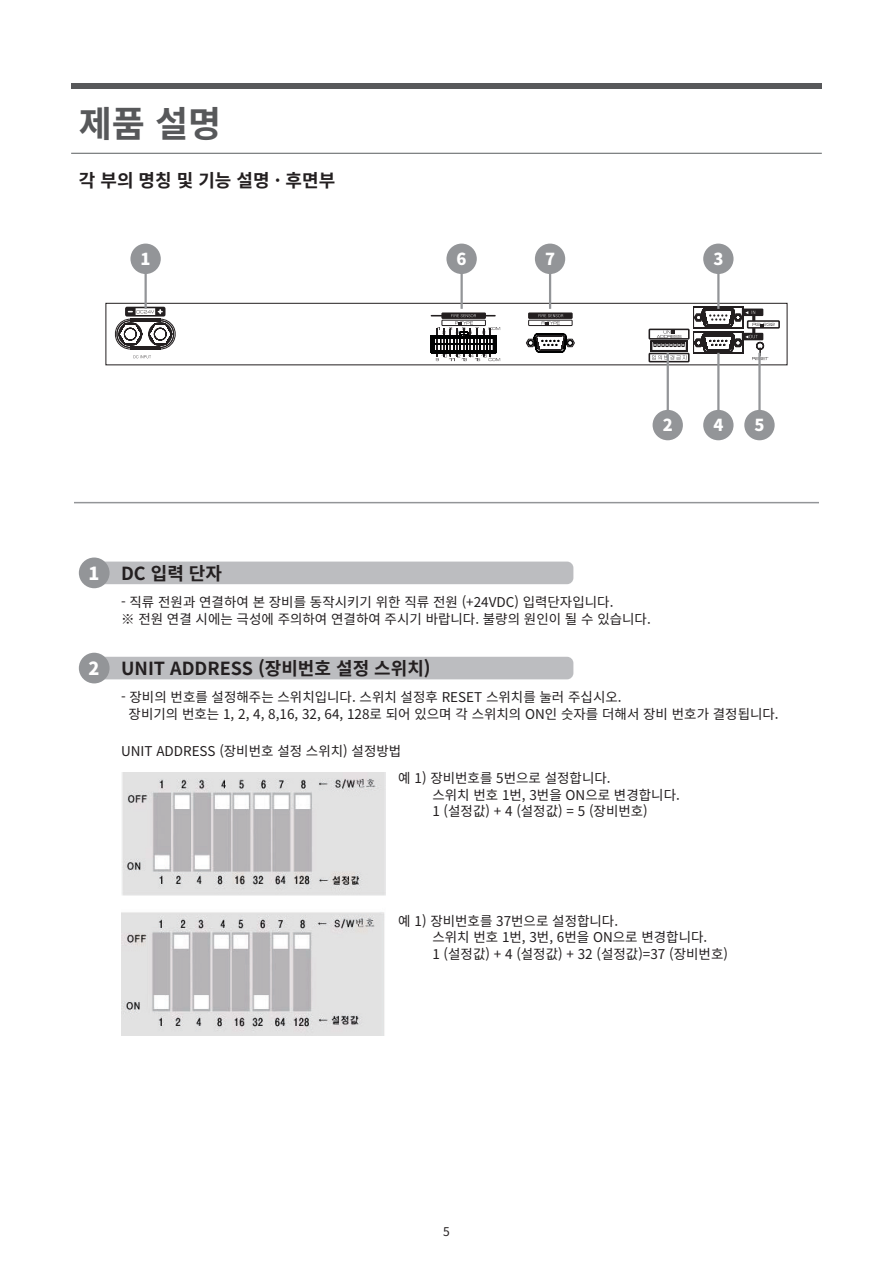
<style>
.page{position:relative;width:893px;height:1263px;background:#fff}
.page>*{position:absolute;margin:0;border:0;box-sizing:border-box;transform-origin:0 0}
.t1{font:700 36px "Noto Sans CJ Kkr";color:#57585a}
.t2{font:700 18px "Noto Sans CJ Kkr";color:#231f20}
.t3{font:900 18px "Noto Sans CJ Kkr";color:#fff}
.t4{font:900 16.5px "Noto Sans CJ Kkr";color:#fff}
.t5{font:13.5px/16.5px "Noto Sans CJ Kkr";color:#231f20}
.t6{font:12px "Noto Sans CJ Kkr";color:#231f20}
</style>
<div class="page">
<hr style="left:71px;top:153px;width:751px;height:1px;background:#5a5e5f">
<div style="left:71px;top:83px;width:751px;height:5px;background:#57585a"></div>
<div style="left:648px;top:353px;width:42px;height:9px;border:2px solid #231f20"></div>
<div style="left:747px;top:320px;width:33px;height:9px;border:2px solid #231f20"></div>
<svg style="left:114px;top:306px;width:660px;height:55px"></svg>
<div style="left:106px;top:303px;width:681px;height:62px;border:1px solid #231f20"></div>
<div style="left:130px;top:244px;width:31px;height:30px;background:#939598;border-radius:50%"></div>
<hr style="left:145px;top:271px;width:2px;height:38px;background:#939598">
<div style="left:446px;top:244px;width:31px;height:30px;background:#939598;border-radius:50%"></div>
<hr style="left:460px;top:271px;width:3px;height:38px;background:#939598">
<div style="left:535px;top:244px;width:30px;height:30px;background:#939598;border-radius:50%"></div>
<hr style="left:549px;top:271px;width:2px;height:38px;background:#939598">
<div style="left:703px;top:244px;width:30px;height:30px;background:#939598;border-radius:50%"></div>
<hr style="left:717px;top:271px;width:2px;height:38px;background:#939598">
<div style="left:653px;top:410px;width:30px;height:30px;background:#939598;border-radius:50%"></div>
<hr style="left:667px;top:353px;width:2px;height:60px;background:#939598">
<div style="left:703px;top:410px;width:30px;height:30px;background:#939598;border-radius:50%"></div>
<hr style="left:717px;top:353px;width:2px;height:60px;background:#939598">
<div style="left:744px;top:410px;width:31px;height:30px;background:#939598;border-radius:50%"></div>
<hr style="left:758px;top:353px;width:3px;height:60px;background:#939598">
<div style="left:90px;top:562px;width:483px;height:22px;background:#bcbdc0;border-radius:6px"></div>
<div style="left:79px;top:557px;width:31px;height:31px;background:#939598;border-radius:50%"></div>
<div style="left:90px;top:657px;width:483px;height:22px;background:#bcbdc0;border-radius:6px"></div>
<div style="left:79px;top:653px;width:31px;height:30px;background:#939598;border-radius:50%"></div>
<hr style="left:74px;top:502px;width:745px;height:1px;background:#939598">
<img style="left:121px;top:772px;width:265px;height:263px">
<h1 class="t1" style="left:79px;top:103px;width:144px">제품 설명</h1>
<h2 class="t2" style="left:79px;top:171px;width:258px">각 부의 명칭 및 기능 설명 · 후면부</h2>
<p class="t4" style="left:141px;top:250px;width:12px">1</p>
<p class="t4" style="left:457px;top:250px;width:12px">6</p>
<p class="t4" style="left:545px;top:250px;width:12px">7</p>
<p class="t4" style="left:713px;top:250px;width:12px">3</p>
<p class="t4" style="left:663px;top:416px;width:12px">2</p>
<p class="t4" style="left:713px;top:416px;width:12px">4</p>
<p class="t4" style="left:754px;top:416px;width:12px">5</p>
<h2 class="t3" style="left:89px;top:563px;width:12px">1</h2>
<h2 class="t3" style="left:89px;top:658px;width:12px">2</h2>
<h2 class="t2" style="left:121px;top:563px;width:102px">DC 입력 단자</h2>
<p class="t5" style="left:121px;top:594px;width:531px">- 직류 전원과 연결하여 본 장비를 동작시키기 위한 직류 전원 (+24VDC) 입력단자입니다.<br>※ 전원 연결 시에는 극성에 주의하여 연결하여 주시기 바랍니다. 불량의 원인이 될 수 있습니다.</p>
<h2 class="t2" style="left:121px;top:658px;width:311px">UNIT ADDRESS (장비번호 설정 스위치)</h2>
<p class="t5" style="left:129px;top:689px;width:652px;text-indent:-8px">- 장비의 번호를 설정해주는 스위치입니다. 스위치 설정후 RESET 스위치를 눌러 주십시오.<br>장비기의 번호는 1, 2, 4, 8,16, 32, 64, 128로 되어 있으며 각 스위치의 ON인 숫자를 더해서 장비 번호가 결정됩니다.</p>
<p class="t5" style="left:398px;top:738px;width:214px;line-height:27px;text-indent:-277px">UNIT ADDRESS (장비번호 설정 스위치) 설정방법<br>예 1) 장비번호를 5번으로 설정합니다.</p>
<p class="t5" style="left:432px;top:787px;width:249px">스위치 번호 1번, 3번을 ON으로 변경합니다.<br>1 (설정값) + 4 (설정값) = 5 (장비번호)</p>
<p class="t5" style="left:432px;top:912px;width:297px;text-indent:-34px">예 1) 장비번호를 37번으로 설정합니다.<br>스위치 번호 1번, 3번, 6번을 ON으로 변경합니다.<br>1 (설정값) + 4 (설정값) + 32 (설정값)=37 (장비번호)</p>
<p class="t6" style="left:443px;top:1225px;width:8px">5</p>
</div>
